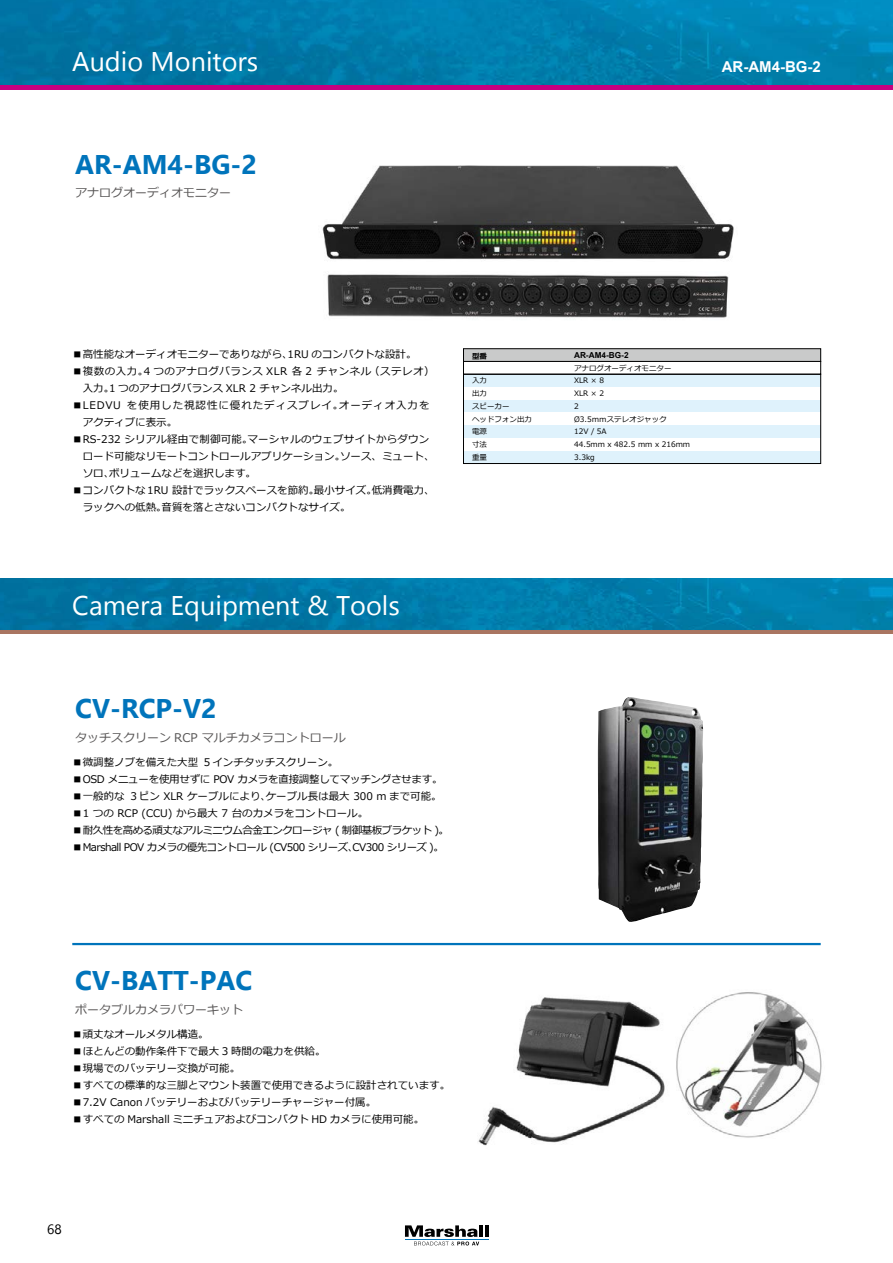
<style>
.page{position:relative;width:893px;height:1263px;background:#fff}
.page>*{position:absolute;margin:0;border:0;box-sizing:border-box;transform-origin:0 0}
.t1{font:27px "Leelawadee UI";color:#fff}
.t2{font:700 27px "Leelawadee UI";color:#0074bb}
.t3{font:700 15px "Arial";color:#fff}
.t4{font:13.5px "Leelawadee UI";color:#000}
.t5{font:12px "Meiryo";color:#595757}
.t6{font:10.5px/17px "Meiryo";color:#000}
.t7{font:10.5px "Meiryo";letter-spacing:-.05em;color:#000}
.t8{font:10.5px/17px "Meiryo";letter-spacing:.05em;color:#000}
.t9{font:10.5px/17px "Meiryo";letter-spacing:.09em;color:#000}
.t10{font:10.5px "Meiryo";letter-spacing:-.025em;color:#000}
.t11{font:700 8.25px "Arial";color:#000}
.t12{font:7.5px/12.8px "Meiryo";color:#000}
.t13{font:700 7.5px "Meiryo";color:#000}
</style>
<div class="page">
<img style="left:0;top:0;width:893px;height:85px">
<hr style="left:479px;top:1225px;width:4px;height:12px;background:#000">
<svg style="left:485px;top:1225px;width:3px;height:12px"></svg>
<hr style="left:405px;top:1238px;width:83px;height:1px;background:#0074bb">
<svg style="left:405px;top:1225px;width:74px;height:20px"></svg>
<hr style="left:0;top:85px;width:893px;height:4px;background:#c60080">
<img style="left:597px;top:697px;width:106px;height:225px">
<img style="left:478px;top:992px;width:344px;height:154px">
<img style="left:327px;top:274px;width:402px;height:44px">
<img style="left:322px;top:165px;width:412px;height:95px">
<div style="left:0;top:629px;width:893px;height:5px;background:#a97561"></div>
<img style="left:0;top:578px;width:893px;height:51px">
<hr style="left:72px;top:943px;width:749px;height:2px;background:#0074bb">
<div style="left:463px;top:374px;width:358px;height:13px;background:#dff2fc"></div>
<div style="left:463px;top:400px;width:358px;height:12px;background:#dff2fc"></div>
<div style="left:463px;top:425px;width:358px;height:13px;background:#dff2fc"></div>
<div style="left:463px;top:451px;width:358px;height:12px;background:#dff2fc"></div>
<div style="left:463px;top:349px;width:358px;height:12px;background:#c9caca"></div>
<div style="left:463px;top:348px;width:358px;height:14px;border:1px solid #000"></div>
<div style="left:463px;top:361px;width:358px;height:13px;border:1px solid #000"></div>
<div style="left:463px;top:374px;width:358px;height:90px;border:1px solid #000"></div>
<h1 class="t1" style="left:72px;top:42px;width:188px">Audio Monitors</h1>
<h1 class="t2" style="left:75px;top:145px;width:183px">AR-AM4-BG-2</h1>
<p class="t5" style="left:75px;top:185px;width:157px">アナログオーディオモニター</p>
<h2 class="t3" style="left:722px;top:56px;width:101px">AR-AM4-BG-2</h2>
<p class="t6" style="left:72px;top:346px;width:346px">■高性能なオーディオモニターでありながら、1RU のコンパクトな設計。</p>
<p class="t8" style="left:83px;top:363px;width:353px;text-indent:-10px">■複数の入力。4 つのアナログバランス XLR 各 2 チャンネル（ステレオ）入力。1 つのアナログバランス XLR 2 チャンネル出力。</p>
<p class="t9" style="left:83px;top:397px;width:348px;text-indent:-10px">■LEDVU を使用した視認性に優れたディスプレイ。オーディオ入力をアクティブに表示。</p>
<p class="t6" style="left:83px;top:431px;width:353px;text-indent:-10px">■RS-232 シリアル経由で制御可能。マーシャルのウェブサイトからダウンロード可能なリモートコントロールアプリケーション。ソース、ミュート、ソロ、ボリュームなどを選択します。</p>
<p class="t6" style="left:83px;top:482px;width:353px;text-indent:-10px">■コンパクトな 1RU 設計でラックスペースを節約。最小サイズ。低消費電力、ラックへの低熱。音質を落とさないコンパクトなサイズ。</p>
<p class="t13" style="left:472px;top:350px;width:16px">型番</p>
<p class="t11" style="left:574px;top:350px;width:56px">AR-AM4-BG-2</p>
<p class="t12" style="left:472px;top:375px;width:61px">入力<br>出力<br>スピーカー<br>ヘッドフォン出力電源<br>寸法<br>重量</p>
<p class="t12" style="left:574px;top:362px;width:118px">アナログオーディオモニター<br>XLR × 8<br>XLR × 2<br>2<br>Ø3.5ｍｍステレオジャック<br>12V / 5A<br>44.5mm x 482.5 mm x 216mm<br>3.3kg</p>
<h1 class="t1" style="left:72px;top:587px;width:329px">Camera Equipment &amp; Tools</h1>
<h1 class="t2" style="left:75px;top:689px;width:143px">CV-RCP-V2</h1>
<p class="t5" style="left:75px;top:729px;width:272px">タッチスクリーン RCP マルチカメラコントロール</p>
<p class="t6" style="left:72px;top:754px;width:268px">■微調整ノブを備えた大型 ５インチタッチスクリーン。</p>
<p class="t10" style="left:72px;top:772px;width:372px">■OSD メニューを使用せずに POV カメラを直接調整してマッチングさせます。</p>
<p class="t6" style="left:72px;top:788px;width:371px">■一般的な ３ピン XLR ケーブルにより、ケーブル長は最大 300 m まで可能。</p>
<p class="t6" style="left:72px;top:805px;width:297px">■1 つの RCP (CCU) から最大 7 台のカメラをコントロール。</p>
<p class="t7" style="left:72px;top:823px;width:378px">■耐久性を高める頑丈なアルミニウム合金エンクロージャ ( 制御基板ブラケット )。</p>
<p class="t7" style="left:72px;top:840px;width:373px">■Marshall POV カメラの優先コントロール (CV500 シリーズ、CV300 シリーズ )。</p>
<h1 class="t2" style="left:75px;top:962px;width:179px">CV-BATT-PAC</h1>
<p class="t5" style="left:75px;top:1001px;width:169px">ポータブルカメラパワーキット</p>
<p class="t6" style="left:72px;top:1026px;width:138px">■頑丈なオールメタル構造。</p>
<p class="t6" style="left:72px;top:1043px;width:255px">■ほとんどの動作条件下で最大 3 時間の電力を供給。</p>
<p class="t6" style="left:72px;top:1060px;width:170px">■現場でのバッテリー交換が可能。</p>
<p class="t6" style="left:72px;top:1077px;width:379px">■すべての標準的な三脚とマウント装置で使用できるように設計されています。</p>
<p class="t6" style="left:72px;top:1095px;width:305px">■7.2V Canon バッテリーおよびバッテリーチャージャー付属。</p>
<p class="t6" style="left:72px;top:1112px;width:353px">■すべての Marshall ミニチュアおよびコンパクト HD カメラに使用可能。</p>
<p class="t4" style="left:47px;top:1220px;width:16px">68</p>
</div>
